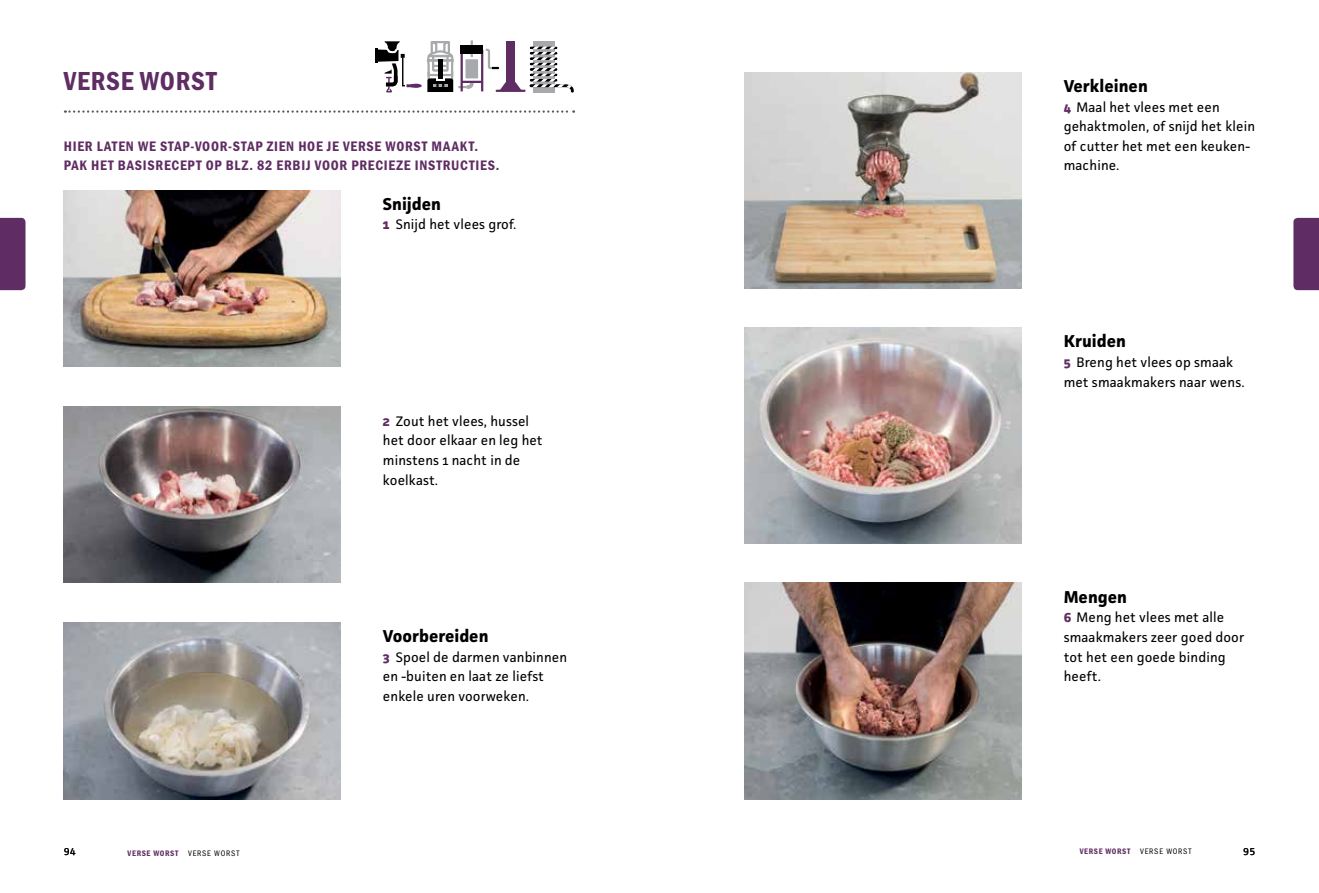
<style>
.page{position:relative;width:1319px;height:893px;background:#fff}
.page>*{position:absolute;margin:0;border:0;box-sizing:border-box;transform-origin:0 0}
.t1{font:27px "Franklin Gothic URW Con Dem";letter-spacing:.025em;color:#5f2d63}
.t2{font:700 17.25px "Facit";color:#000}
.t3{font:14.25px/19.6px "Franklin Gothic URW Con Dem";letter-spacing:.05em;color:#5f2d63}
.t4{font:13.8px/19.6px "Facit";letter-spacing:.01em;color:#000}
.t5{font:10.95px "Facit";color:#000}
.t6{font:8.25px "Franklin Gothic URW Con Dem";letter-spacing:.075em;color:#5f2d63}
.t7{font:8.25px "Franklin Gothic URW Con Boo";color:#000}
.s1{font-weight:700;font-size:14.1px;color:#5f2d63}
.s2{font-family:"Franklin Gothic URW Con Boo";color:#000}
</style>
<div class="page">
<div style="left:1293px;top:218px;width:25px;height:72px;background:#5f2d63"></div>
<div style="left:0;top:218px;width:26px;height:72px;background:#5f2d63"></div>
<svg style="left:65px;top:110px;width:509px;height:3px"></svg>
<img style="left:64px;top:622px;width:276px;height:177px">
<img style="left:744px;top:72px;width:276px;height:216px">
<img style="left:64px;top:190px;width:276px;height:177px">
<img style="left:64px;top:406px;width:276px;height:177px">
<img style="left:744px;top:328px;width:276px;height:216px">
<img style="left:744px;top:583px;width:276px;height:216px">
<svg style="left:499px;top:80px;width:22px;height:10px"></svg>
<div style="left:506px;top:42px;width:8px;height:41px;background:#5f2d63"></div>
<hr style="left:496px;top:90px;width:28px;height:2px;background:#5f2d63">
<div style="left:533px;top:41px;width:22px;height:51px;background:#a7a9ac"></div>
<svg style="left:529px;top:46px;width:44px;height:47px"></svg>
<svg style="left:375px;top:40px;width:100px;height:53px"></svg>
<hr style="left:460px;top:50px;width:2px;height:41px;background:#5f2d63">
<hr style="left:481px;top:50px;width:2px;height:41px;background:#5f2d63">
<div style="left:463px;top:57px;width:17px;height:24px;background:#a7a9ac;border:2px solid #fff"></div>
<div style="left:460px;top:46px;width:23px;height:8px;background:#000"></div>
<hr style="left:461px;top:81px;width:21px;height:2px;background:#5f2d63">
<svg style="left:483px;top:48px;width:16px;height:22px"></svg>
<h1 class="t1" style="left:64px;top:63px;width:154px">VERSE WORST</h1>
<p class="t3" style="left:64px;top:136px;width:437px">HIER LATEN WE STAP-VOOR-STAP ZIEN HOE JE VERSE WORST MAAKT.<br>PAK HET BASISRECEPT OP BLZ. 82 ERBIJ VOOR PRECIEZE INSTRUCTIES.</p>
<p class="t2" style="left:383px;top:193px;width:60px">Snijden</p>
<p class="t4" style="left:383px;top:215px;width:135px"><span class="s1">1</span> Snijd het vlees grof.</p>
<p class="t4" style="left:383px;top:411px;width:161px"><span class="s1">2</span> Zout het vlees, hussel het door elkaar en leg het minstens 1 nacht in de koelkast.</p>
<p class="t2" style="left:383px;top:625px;width:107px">Voorbereiden</p>
<p class="t4" style="left:383px;top:647px;width:186px"><span class="s1">3</span> Spoel de darmen vanbinnen en -buiten en laat ze liefst enkele uren voorweken.</p>
<p class="t2" style="left:1063px;top:75px;width:86px">Verkleinen</p>
<p class="t4" style="left:1063px;top:97px;width:193px"><span class="s1">4</span> Maal het vlees met een gehaktmolen, of snijd het klein of cutter het met een keuken&shy;machine.</p>
<p class="t2" style="left:1063px;top:331px;width:64px">Kruiden</p>
<p class="t4" style="left:1063px;top:352px;width:182px"><span class="s1">5</span> Breng het vlees op smaak met smaakmakers naar wens.</p>
<p class="t2" style="left:1063px;top:586px;width:65px">Mengen</p>
<p class="t4" style="left:1063px;top:607px;width:182px"><span class="s1">6</span> Meng het vlees met alle smaakmakers zeer goed door tot het een goede binding heeft.</p>
<p class="t5" style="left:64px;top:843px;width:13px">94</p>
<p class="t6" style="left:128px;top:847px;width:71px">VERSE WORST <span class="s2">VERSE</span></p>
<p class="t7" style="left:214px;top:848px;width:7px">WORST</p>
<p class="t6" style="left:1079px;top:846px;width:71px">VERSE WORST <span class="s2">VERSE</span></p>
<p class="t7" style="left:1166px;top:846px;width:7px">WORST</p>
<p class="t5" style="left:1242px;top:843px;width:13px">95</p>
</div>
